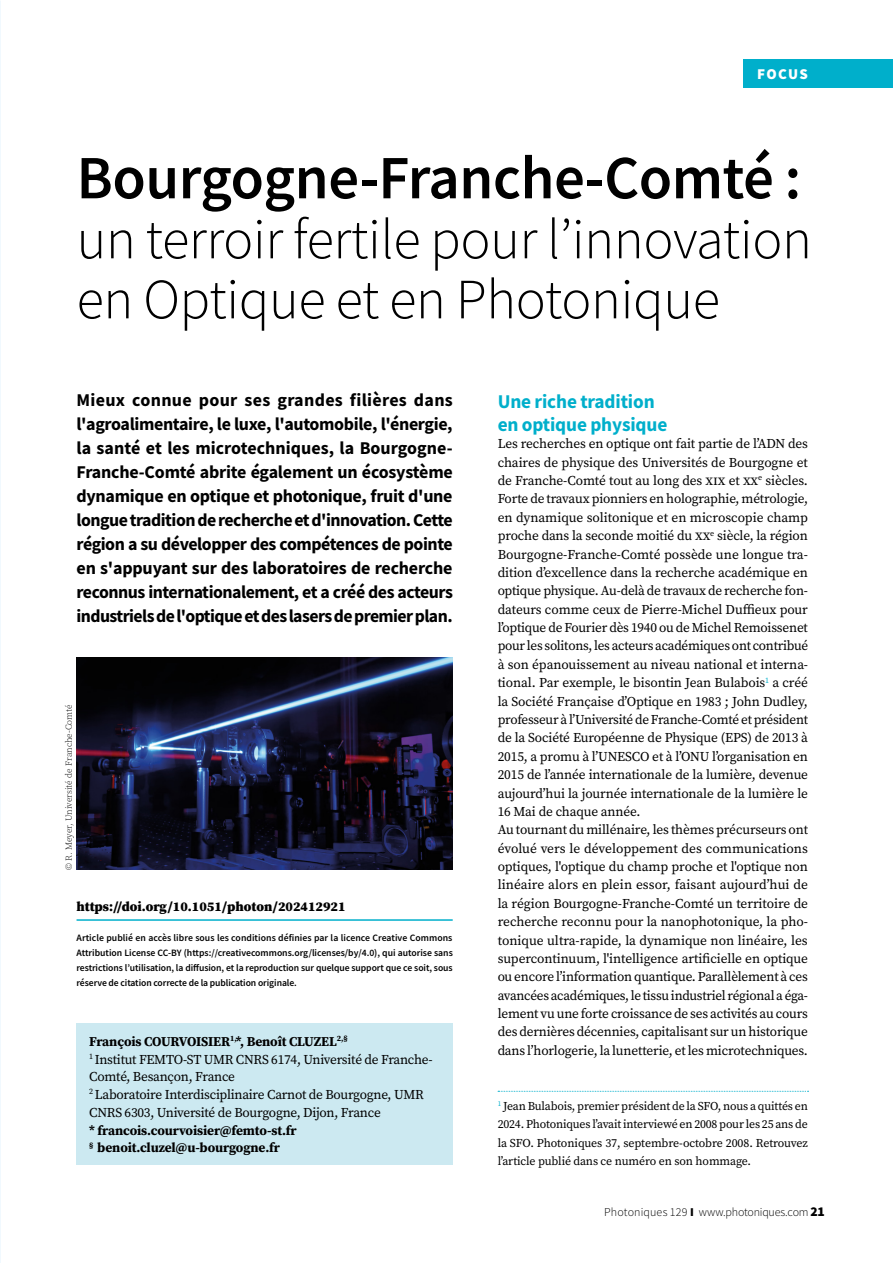
<style>
.page{position:relative;width:893px;height:1263px;background:#fff}
.page>*{position:absolute;margin:0;border:0;box-sizing:border-box;transform-origin:0 0}
.t1{font:600 61.5px "Source Sans Pro";letter-spacing:-.01em;color:#000}
.t2{font:300 57px/60px "Source Sans Pro";letter-spacing:-.01em;color:#000}
.t3{font:700 19.5px/23.4px "Source Sans Pro";letter-spacing:-.01em;color:#00afcb}
.t4{font:700 18px/24px "Source Sans Pro";letter-spacing:-.03em;color:#000;text-align:justify}
.t5{font:900 15px "Source Sans Pro";letter-spacing:.08em;color:#fff}
.t6{font:13.5px/18.3px "Source Serif Pro";letter-spacing:-.015em;color:#000}
.t7{font:700 13.5px/17.7px "Source Serif Pro";letter-spacing:-.01em;color:#000}
.t8{font:900 13.5px "Source Serif Pro";color:#000}
.t9{font:12px/18.3px "Source Serif Pro";letter-spacing:-.01em;color:#000;text-align:justify}
.t10{font:300 12px "Source Sans Pro";letter-spacing:.005em;color:#000}
.t11{font:600 9.75px/15px "Source Sans Pro";letter-spacing:-.01em;color:#000;text-align:justify}
.t12{font:300 9px "Source Serif Pro";color:#000}
.s1{font-weight:700}
.s2{font-weight:900}
.s3{font-weight:900;font-size:13.5px}
</style>
<div class="page">
<div style="left:743px;top:60px;width:150px;height:28px;background:#00afcb"></div>
<div style="left:77px;top:1023px;width:376px;height:142px;background:#cce9f1"></div>
<hr style="left:77px;top:919px;width:376px;height:2px;background:#00afcb">
<img style="left:77px;top:658px;width:376px;height:212px">
<svg style="left:498px;top:1091px;width:310px;height:1px"></svg>
<p class="t5" style="left:757px;top:64px;width:52px">FOCUS</p>
<h1 class="t1" style="left:77px;top:137px;width:726px">Bourgogne-Franche-Comté :</h1>
<h2 class="t2" style="left:77px;top:209px;width:737px">un terroir fertile pour l’innovation en Optique et en Photonique</h2>
<p class="t4" style="left:77px;top:388px;width:378px">Mieux connue pour ses grandes filières dans l'agroalimentaire, le luxe, l'automobile, l'énergie, la santé et les microtechniques, la Bourgogne-Franche-Comté abrite également un écosystème dynamique en optique et photonique, fruit d'une longue tradition de recherche et d'innovation. Cette région a su développer des compétences de pointe en s'appuyant sur des laboratoires de recherche reconnus internationalement, et a créé des acteurs industriels de l'optique et des lasers de premier plan.</p>
<p class="t12" style="left:63px;top:870px;width:167px;rotate:-90deg">© R. Meyer, Université de Franche-Comté</p>
<p class="t8" style="left:77px;top:897px;width:271px">https://doi.org/10.1051/photon/202412921</p>
<p class="t11" style="left:77px;top:930px;width:378px">Article publié en accès libre sous les conditions définies par la licence Creative Commons Attribution License CC-BY (https://creativecommons.org/licenses/by/4.0), qui autorise sans restrictions l’utilisation, la diffusion, et la reproduction sur quelque support que ce soit, sous réserve de citation correcte de la publication originale.</p>
<p class="t6" style="left:89px;top:1033px;width:345px;line-height:17.7px"><span class="s1">François COURVOISIER</span><sup>1,</sup><span class="s1">*, Benoît CLUZEL</span><sup>2,§<br></sup><sup>1</sup> Institut FEMTO-ST UMR CNRS 6174, Université de Franche-Comté, Besançon, France<br><sup>2</sup> Laboratoire Interdisciplinaire Carnot de Bourgogne, UMR CNRS 6303, Université de Bourgogne, Dijon, France</p>
<p class="t7" style="left:89px;top:1121px;width:209px">* francois.courvoisier@femto-st.fr <sup>§</sup> benoit.cluzel@u-bourgogne.fr</p>
<h3 class="t3" style="left:498px;top:389px;width:171px">Une riche tradition en optique physique</h3>
<p class="t6" style="left:498px;top:435px;width:312px">Les recherches en optique ont fait partie de l’ADN des chaires de physique des Universités de Bourgogne et de Franche-Comté tout au long des xix et xx<sup>e</sup> siècles.<br>Forte de travaux pionniers en holographie, métrologie, en dynamique solitonique et en microscopie champ proche dans la seconde moitié du xx<sup>e</sup> siècle, la région Bourgogne-Franche-Comté possède une longue tra&shy;dition d’excellence dans la recherche académique en optique physique. Au-delà de travaux de recherche fon&shy;dateurs comme ceux de Pierre-Michel Duffieux pour l’optique de Fourier dès 1940 ou de Michel Remoissenet pour les solitons, les acteurs académiques ont contribué à son épanouissement au niveau national et interna&shy;tional. Par exemple, le bisontin Jean Bulabois<sup>1</sup> a créé la Société Française d’Optique en 1983 ; John Dudley, professeur à l’Université de Franche-Comté et président de la Société Européenne de Physique (EPS) de 2013 à 2015, a promu à l’UNESCO et à l’ONU l’organisation en 2015 de l’année internationale de la lumière, devenue aujourd’hui la journée internationale de la lumière le 16 Mai de chaque année.<br>Au tournant du millénaire, les thèmes précurseurs ont évolué vers le développement des communications optiques, l'optique du champ proche et l'optique non linéaire alors en plein essor, faisant aujourd’hui de la région Bourgogne-Franche-Comté un territoire de recherche reconnu pour la nanophotonique, la pho&shy;tonique ultra-rapide, la dynamique non linéaire, les supercontinuum, l'intelligence artificielle en optique ou encore l’information quantique. Parallèlement à ces avancées académiques, le tissu industriel régional a éga&shy;lement vu une forte croissance de ses activités au cours des dernières décennies, capitalisant sur un historique dans l’horlogerie, la lunetterie, et les microtechniques.</p>
<p class="t9" style="left:498px;top:1097px;width:312px"><sup>1</sup> Jean Bulabois, premier président de la SFO, nous a quittés en 2024. Photoniques l’avait interviewé en 2008 pour les 25 ans de la SFO. Photoniques 37, septembre-octobre 2008. Retrouvez l’article publié dans ce numéro en son hommage.</p>
<p class="t10" style="left:604px;top:1205px;width:222px">Photoniques 129 <span class="s2">I</span> www.photoniques.com <span class="s3">21</span></p>
</div>
